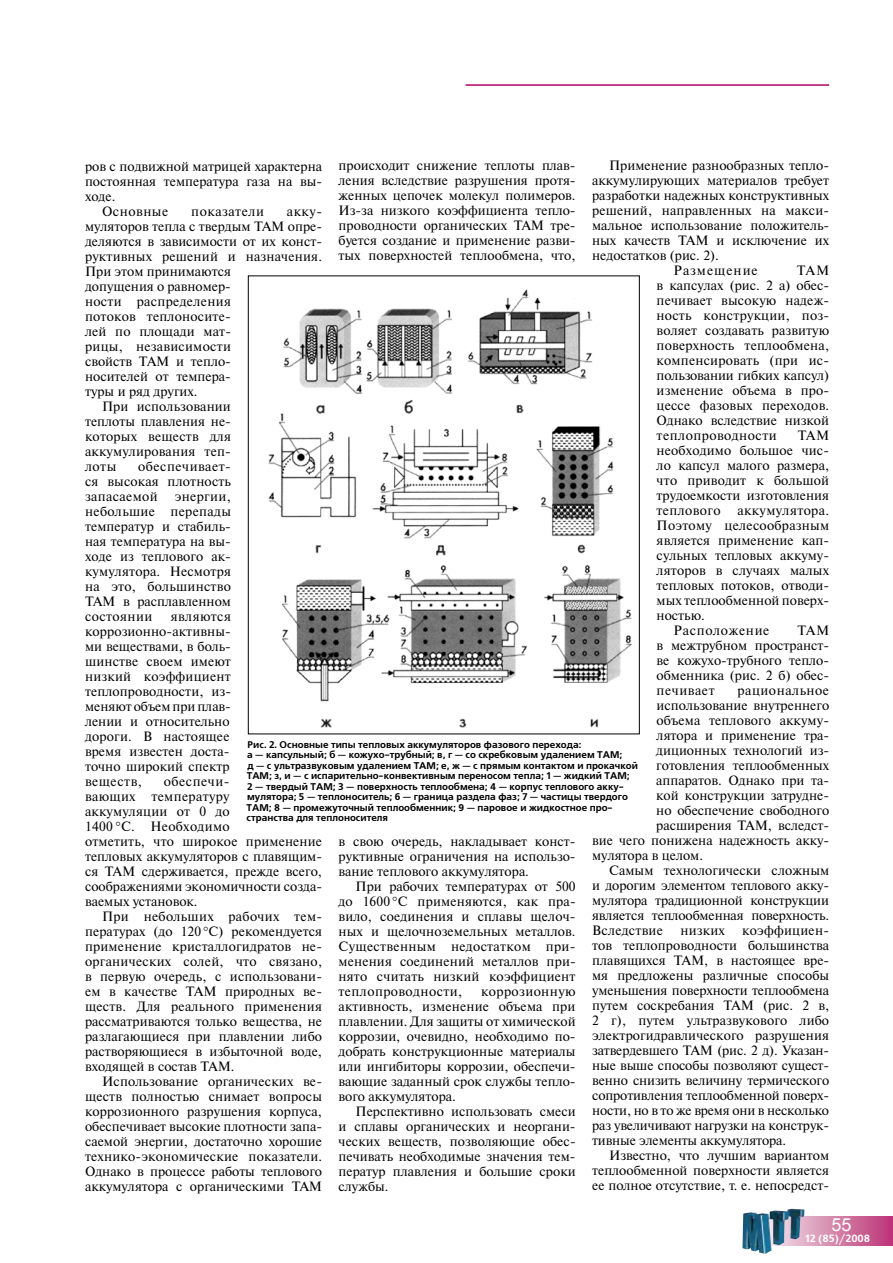
<style>
.page{position:relative;width:893px;height:1263px;background:#fff}
.page>*{position:absolute;margin:0;border:0;box-sizing:border-box;transform-origin:0 0}
.t1{font:18px "Arial";color:#fff}
.t2{font:13.5px/15px "Newton C";color:#000;text-align:justify}
.t3{font:13.5px "Newton C";letter-spacing:.02em;color:#000}
.t4{font:13.5px "Newton C";letter-spacing:.025em;color:#000}
.t5{font:13.5px "Newton C";letter-spacing:.04em;color:#000}
.t6{font:13.5px "Newton C";letter-spacing:.05em;color:#000}
.t7{font:13.5px "Newton C";letter-spacing:.07em;color:#000}
.t8{font:700 10.5px "Free Set C";color:#fff}
.t9{font:700 9.75px/10.5px "Free Set C";color:#000}
</style>
<div class="page">
<hr style="left:466px;top:84px;width:363px;height:2px;background:#b20067">
<svg style="left:748px;top:1216px;width:145px;height:30px;background:#ae709a"></svg>
<img style="left:769px;top:1209px;width:35px;height:36px">
<img style="left:268px;top:289px;width:364px;height:439px">
<p class="t2" style="left:609px;top:158px;width:222px">Применение разнообразных тепло-</p>
<p class="t2" style="left:592px;top:173px;width:239px">аккумулирующих материалов требует</p>
<p class="t2" style="left:592px;top:188px;width:239px">разработки надежных конструктивных</p>
<p class="t2" style="left:592px;top:203px;width:239px">решений, направленных на макси-</p>
<p class="t2" style="left:592px;top:218px;width:239px">мальное использование положитель-</p>
<p class="t2" style="left:592px;top:233px;width:239px">ных качеств ТАМ и исключение их</p>
<p class="t2" style="left:592px;top:248px;width:128px">недостатков (рис. 2).</p>
<p class="t7" style="left:674px;top:263px;width:86px">Размещение</p>
<p class="t2" style="left:85px;top:158px;width:239px">ров с подвижной матрицей характерна</p>
<p class="t2" style="left:85px;top:173px;width:239px">постоянная температура газа на вы-</p>
<p class="t2" style="left:85px;top:188px;width:32px">ходе.</p>
<p class="t5" style="left:102px;top:204px;width:68px">Основные</p>
<p class="t5" style="left:191px;top:204px;width:74px">показатели</p>
<p class="t2" style="left:287px;top:203px;width:35px">акку-</p>
<p class="t2" style="left:85px;top:218px;width:239px">муляторов тепла с твердым ТАМ опре-</p>
<p class="t2" style="left:85px;top:233px;width:237px">деляются в зависимости от их конст-</p>
<p class="t2" style="left:85px;top:248px;width:239px">руктивных решений и назначения.</p>
<p class="t2" style="left:85px;top:263px;width:147px">При этом принимаются</p>
<p class="t2" style="left:85px;top:278px;width:147px">допущения о равномер-</p>
<p class="t4" style="left:85px;top:294px;width:147px">ности распределения</p>
<p class="t2" style="left:85px;top:308px;width:147px">потоков теплоносите-</p>
<p class="t2" style="left:85px;top:323px;width:148px">лей по площади мат-</p>
<p class="t3" style="left:85px;top:339px;width:147px">рицы, независимости</p>
<p class="t2" style="left:85px;top:353px;width:147px">свойств ТАМ и тепло-</p>
<p class="t2" style="left:85px;top:368px;width:147px">носителей от темпера-</p>
<p class="t2" style="left:85px;top:383px;width:114px">туры и ряд других.</p>
<p class="t2" style="left:102px;top:398px;width:130px">При использовании</p>
<p class="t2" style="left:85px;top:413px;width:147px">теплоты плавления не-</p>
<p class="t2" style="left:85px;top:428px;width:147px">которых веществ для</p>
<p class="t2" style="left:85px;top:443px;width:147px">аккумулирования теп-</p>
<p class="t2" style="left:85px;top:458px;width:33px">лоты</p>
<p class="t2" style="left:339px;top:158px;width:239px;text-align:left">происходит снижение теплоты плав&shy;ления вследствие разрушения протя&shy;женных цепочек молекул полимеров.<br>Из-за низкого коэффициента тепло&shy;проводности органических ТАМ тре&shy;буется создание и применение разви&shy;тых поверхностей теплообмена, что,</p>
<p class="t2" style="left:657px;top:263px;width:174px;text-indent:140px">ТАМ в капсулах (рис. 2 а) обес&shy;печивает высокую надеж&shy;ность конструкции, поз&shy;воляет создавать развитую поверхность теплообмена, компенсировать (при ис&shy;пользовании гибких капсул) изменение объема в про&shy;цессе фазовых переходов.<br>Однако вследствие низкой теплопроводности</p>
<p class="t2" style="left:657px;top:428px;width:174px;text-indent:141px">ТАМ необходимо большое чис&shy;ло капсул малого размера, что приводит к большой трудоемкости изготовления теплового</p>
<p class="t2" style="left:85px;top:458px;width:147px;text-indent:53px">обеспечивает&shy;ся высокая плотность запасаемой</p>
<p class="t2" style="left:85px;top:488px;width:147px;text-indent:90px">энергии, небольшие перепады температур и стабиль&shy;ная температура на вы&shy;ходе из теплового ак&shy;кумулятора. Несмотря на это, большинство ТАМ в расплавленном состоянии</p>
<p class="t4" style="left:737px;top:503px;width:93px">аккумулятора.</p>
<p class="t3" style="left:657px;top:518px;width:174px">Поэтому целесообразным</p>
<p class="t2" style="left:657px;top:533px;width:174px">является применение кап-</p>
<p class="t2" style="left:657px;top:548px;width:174px">сульных тепловых аккуму-</p>
<p class="t2" style="left:657px;top:563px;width:174px">ляторов в случаях малых</p>
<p class="t2" style="left:657px;top:578px;width:174px">тепловых потоков, отводи-</p>
<p class="t2" style="left:657px;top:593px;width:172px">мых теплообменной поверх-</p>
<p class="t2" style="left:657px;top:608px;width:50px">ностью.</p>
<p class="t6" style="left:674px;top:623px;width:97px">Расположение</p>
<p class="t2" style="left:85px;top:608px;width:148px;text-indent:86px">являются коррозионно-активны&shy;ми веществами, в боль&shy;шинстве своем имеют низкий коэффициент теплопроводности, из&shy;меняют объем при плав&shy;лении и относительно дороги. В настоящее время известен доста&shy;точно широкий спектр веществ,</p>
<p class="t2" style="left:657px;top:623px;width:174px;text-align:left;text-indent:141px">ТАМ в межтрубном пространст&shy;ве кожухо-трубного тепло&shy;обменника (рис. 2 б) обес&shy;печивает</p>
<p class="t5" style="left:737px;top:683px;width:93px">рациональное</p>
<p class="t2" style="left:657px;top:698px;width:174px">использование внутреннего</p>
<p class="t2" style="left:657px;top:713px;width:174px">объема теплового аккуму-</p>
<p class="t2" style="left:657px;top:728px;width:174px">лятора и применение тра-</p>
<p class="t2" style="left:656px;top:743px;width:174px">диционных технологий из-</p>
<p class="t2" style="left:656px;top:758px;width:174px">готовления теплообменных</p>
<p class="t2" style="left:656px;top:773px;width:174px">аппаратов. Однако при та-</p>
<p class="t2" style="left:656px;top:788px;width:174px">кой конструкции затрудне-</p>
<p class="t2" style="left:656px;top:803px;width:174px">но обеспечение свободного</p>
<p class="t2" style="left:656px;top:818px;width:173px">расширения ТАМ, вследст-</p>
<p class="t2" style="left:592px;top:833px;width:239px">вие чего понижена надежность акку-</p>
<p class="t2" style="left:592px;top:848px;width:112px">мулятора в целом.</p>
<p class="t2" style="left:609px;top:863px;width:222px">Самым технологически сложным</p>
<p class="t2" style="left:592px;top:878px;width:239px">и дорогим элементом теплового акку-</p>
<p class="t2" style="left:592px;top:893px;width:238px">мулятора традиционной конструкции</p>
<p class="t2" style="left:592px;top:908px;width:239px">является теплообменная поверхность.</p>
<p class="t3" style="left:592px;top:923px;width:72px">Вследствие</p>
<p class="t2" style="left:680px;top:923px;width:46px">низких</p>
<p class="t9" style="left:247px;top:739px;width:393px">Рис. 2. Основные типы тепловых аккумуляторов фазового перехода:<br>а — капсульный; б — кожухо-трубный; в, г — со скребковым удалением ТАМ;<br>д — с ультразвуковым удалением ТАМ; е, ж — с прямым контактом и прокачкой ТАМ; з, и — с испарительно-конвективным переносом тепла; 1 — жидкий ТАМ;<br>2 — твердый ТАМ; 3 — поверхность теплообмена; 4 — корпус теплового акку&shy;мулятора; 5 — теплоноситель; 6 — граница раздела фаз; 7 — частицы твердого ТАМ; 8 — промежуточный теплообменник; 9 — паровое и жидкостное про&shy;странства для теплоносителя</p>
<p class="t2" style="left:85px;top:773px;width:239px;text-align:left;text-indent:79px">обеспечи-<br>вающих температуру<br>аккумуляции от 0 до<br>1400 С. Необходимо<br>отметить, что широкое применение тепловых аккумуляторов с плавящим&shy;ся ТАМ сдерживается, прежде всего, соображениями экономичности созда&shy;ваемых установок.</p>
<p class="t2" style="left:85px;top:908px;width:239px;text-align:left;text-indent:17px">При небольших рабочих тем&shy;пературах (до 120 С) рекомендуется применение кристаллогидратов не&shy;органических солей, что связано, в первую очередь, с использовани&shy;ем в качестве ТАМ природных ве&shy;ществ. Для реального применения рассматриваются только вещества, не разлагающиеся при плавлении либо растворяющиеся в избыточной воде, входящей в состав ТАМ.</p>
<p class="t2" style="left:85px;top:1073px;width:239px;text-indent:17px">Использование органических ве&shy;ществ полностью снимает вопросы коррозионного разрушения корпуса, обеспечивает высокие плотности запа&shy;саемой энергии, достаточно хорошие технико-экономические показатели.<br>Однако в процессе работы теплового аккумулятора с органическими ТАМ</p>
<p class="t2" style="left:339px;top:833px;width:239px;text-align:left">в свою очередь, накладывает конст&shy;руктивные ограничения на использо&shy;вание теплового аккумулятора.</p>
<p class="t2" style="left:339px;top:878px;width:239px;text-indent:17px">При рабочих температурах от 500 до 1600 С применяются, как пра&shy;вило, соединения и сплавы щелоч&shy;ных и щелочноземельных металлов.<br>Существенным недостатком при&shy;менения соединений металлов при&shy;нято считать низкий коэффициент теплопроводности,</p>
<p class="t2" style="left:592px;top:923px;width:239px;text-indent:150px">коэффициен&shy;тов теплопроводности большинства плавящихся ТАМ, в настоящее вре&shy;мя предложены различные способы уменьшения поверхности теплообмена путем соскребания ТАМ (рис. 2 в, 2 г), путем ультразвукового либо электрогидравлического разрушения затвердевшего ТАМ (рис. 2 д). Указан&shy;ные выше способы позволяют сущест&shy;венно снизить величину термического сопротивления теплообменной поверх&shy;ности, но в то же время они в несколько раз увеличивают нагрузки на конструк&shy;тивные элементы аккумулятора.</p>
<p class="t2" style="left:592px;top:1148px;width:239px;text-indent:17px">Известно, что лучшим вариантом теплообменной поверхности является ее полное отсутствие, т. е. непосредст-</p>
<p class="t2" style="left:339px;top:983px;width:239px;text-indent:142px">коррозионную активность, изменение объема при плавлении. Для защиты от химической коррозии, очевидно, необходимо по&shy;добрать конструкционные материалы или ингибиторы коррозии, обеспечи&shy;вающие заданный срок службы тепло&shy;вого аккумулятора.</p>
<p class="t2" style="left:339px;top:1103px;width:239px;text-indent:17px">Перспективно использовать смеси и сплавы органических и неоргани&shy;ческих веществ, позволяющие обес&shy;печивать необходимые значения тем&shy;ператур плавления и большие сроки службы.</p>
<h1 class="t1" style="left:831px;top:1213px;width:22px">55</h1>
<p class="t8" style="left:805px;top:1232px;width:66px">12 (85)/2008</p>
</div>
